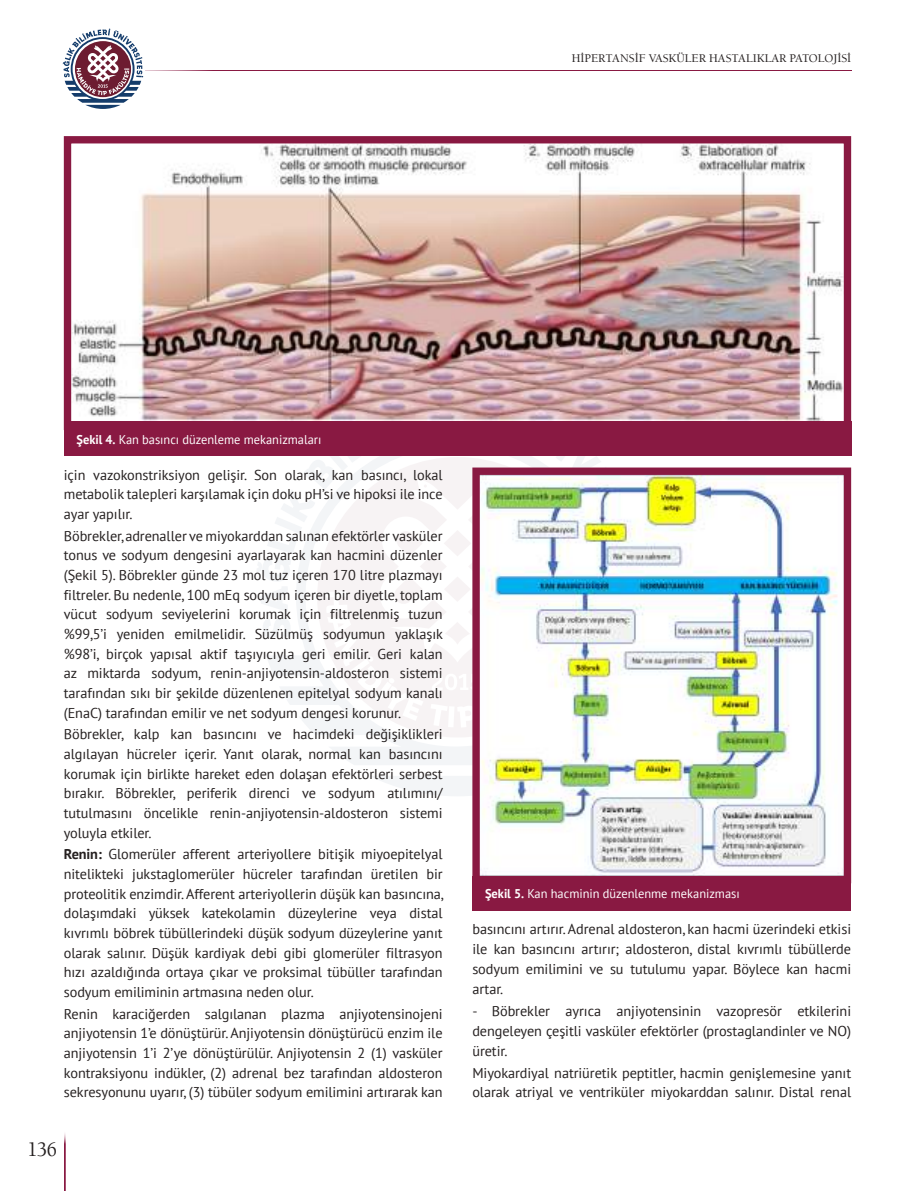
<style>
.page{position:relative;width:915px;height:1191px;background:#fff}
.page>*{position:absolute;margin:0;border:0;box-sizing:border-box;transform-origin:0 0}
.t1{font:21px "Berkeley Regular Tr";color:#241f1f;scale:.92 1}
.t2{font:14.25px/19.6px "PT Sans";letter-spacing:-.005em;color:#241f1f;text-align:justify}
.t3{font:12.6px "PT Sans";color:#fff}
.t4{font:12px "Berkeley Regular Tr";color:#241f1f}
.s1{font-weight:700}
</style>
<div class="page">
<hr style="left:85px;top:70px;width:765px;height:1px;background:#891942">
<svg style="left:63px;top:29px;width:80px;height:80px"></svg>
<hr style="left:64px;top:1131px;width:1px;height:60px;background:#891942">
<img style="left:72px;top:144px;width:770px;height:277px">
<div style="left:64px;top:136px;width:786px;height:294px;border:7px solid #891942"></div>
<div style="left:64px;top:421px;width:786px;height:35px;background:#891942"></div>
<img style="left:480px;top:475px;width:362px;height:400px">
<div style="left:472px;top:467px;width:378px;height:416px;border:7px solid #891942"></div>
<div style="left:472px;top:876px;width:378px;height:34px;background:#891942"></div>
<p class="t4" style="left:571px;top:51px;width:281px">HİPERTANSİF VASKÜLER HASTALIKLAR PATOLOJİSİ</p>
<p class="t3" style="left:76px;top:431px;width:246px"><span class="s1">Şekil 4.</span> Kan basıncı düzenleme mekanizmaları</p>
<p class="t2" style="left:64px;top:464px;width:380px">için vazokonstriksiyon gelişir. Son olarak, kan basıncı, lokal metabolik talepleri karşılamak için doku pH’si ve hipoksi ile ince ayar yapılır.</p>
<p class="t2" style="left:64px;top:525px;width:380px">Böbrekler, adrenaller ve miyokarddan salınan efektörler vasküler tonus ve sodyum dengesini ayarlayarak kan hacmini düzenler (Şekil 5). Böbrekler günde 23 mol tuz içeren 170 litre plazmayı filtreler. Bu nedenle, 100 mEq sodyum içeren bir diyetle, toplam vücut sodyum seviyelerini korumak için filtrelenmiş tuzun %99,5’i yeniden emilmelidir. Süzülmüş sodyumun yaklaşık %98’i, birçok yapısal aktif taşıyıcıyla geri emilir. Geri kalan az miktarda sodyum, renin-anjiyotensin-aldosteron sistemi tarafından sıkı bir şekilde düzenlenen epitelyal sodyum kanalı (EnaC) tarafından emilir ve net sodyum dengesi korunur.</p>
<p class="t2" style="left:64px;top:724px;width:380px">Böbrekler, kalp kan basıncını ve hacimdeki değişiklikleri algılayan hücreler içerir. Yanıt olarak, normal kan basıncını korumak için birlikte hareket eden dolaşan efektörleri serbest bırakır. Böbrekler, periferik direnci ve sodyum atılımını/ tutulmasını öncelikle renin-anjiyotensin-aldosteron sistemi yoluyla etkiler.</p>
<p class="t2" style="left:64px;top:844px;width:381px"><span class="s1">Renin:</span> Glomerüler afferent arteriyollere bitişik miyoepitelyal nitelikteki jukstaglomerüler hücreler tarafından üretilen bir proteolitik enzimdir. Afferent arteriyollerin düşük kan basıncına, dolaşımdaki yüksek katekolamin düzeylerine veya distal kıvrımlı böbrek tübüllerindeki düşük sodyum düzeylerine yanıt olarak salınır. Düşük kardiyak debi gibi glomerüler filtrasyon hızı azaldığında ortaya çıkar ve proksimal tübüller tarafından sodyum emiliminin artmasına neden olur.</p>
<p class="t2" style="left:64px;top:1003px;width:380px">Renin karaciğerden salgılanan plazma anjiyotensinojeni anjiyotensin 1’e dönüştürür. Anjiyotensin dönüştürücü enzim ile anjiyotensin 1’i 2’ye dönüştürülür. Anjiyotensin 2 (1) vasküler kontraksiyonu indükler, (2) adrenal bez tarafından aldosteron sekresyonunu uyarır, (3) tübüler sodyum emilimini artırarak kan</p>
<h1 class="t1" style="left:27px;top:1136px;width:33px">136</h1>
<p class="t3" style="left:485px;top:885px;width:256px"><span class="s1">Şekil 5.</span> Kan hacminin düzenlenme mekanizması</p>
<p class="t2" style="left:472px;top:919px;width:380px">basıncını artırır. Adrenal aldosteron, kan hacmi üzerindeki etkisi ile kan basıncını artırır; aldosteron, distal kıvrımlı tübüllerde sodyum emilimini ve su tutulumu yapar. Böylece kan hacmi artar.</p>
<p class="t2" style="left:472px;top:1000px;width:380px">- Böbrekler ayrıca anjiyotensinin vazopresör etkilerini dengeleyen çeşitli vasküler efektörler (prostaglandinler ve NO) üretir.</p>
<p class="t2" style="left:472px;top:1062px;width:380px">Miyokardiyal natriüretik peptitler, hacmin genişlemesine yanıt olarak atriyal ve ventriküler miyokarddan salınır. Distal renal</p>
</div>
